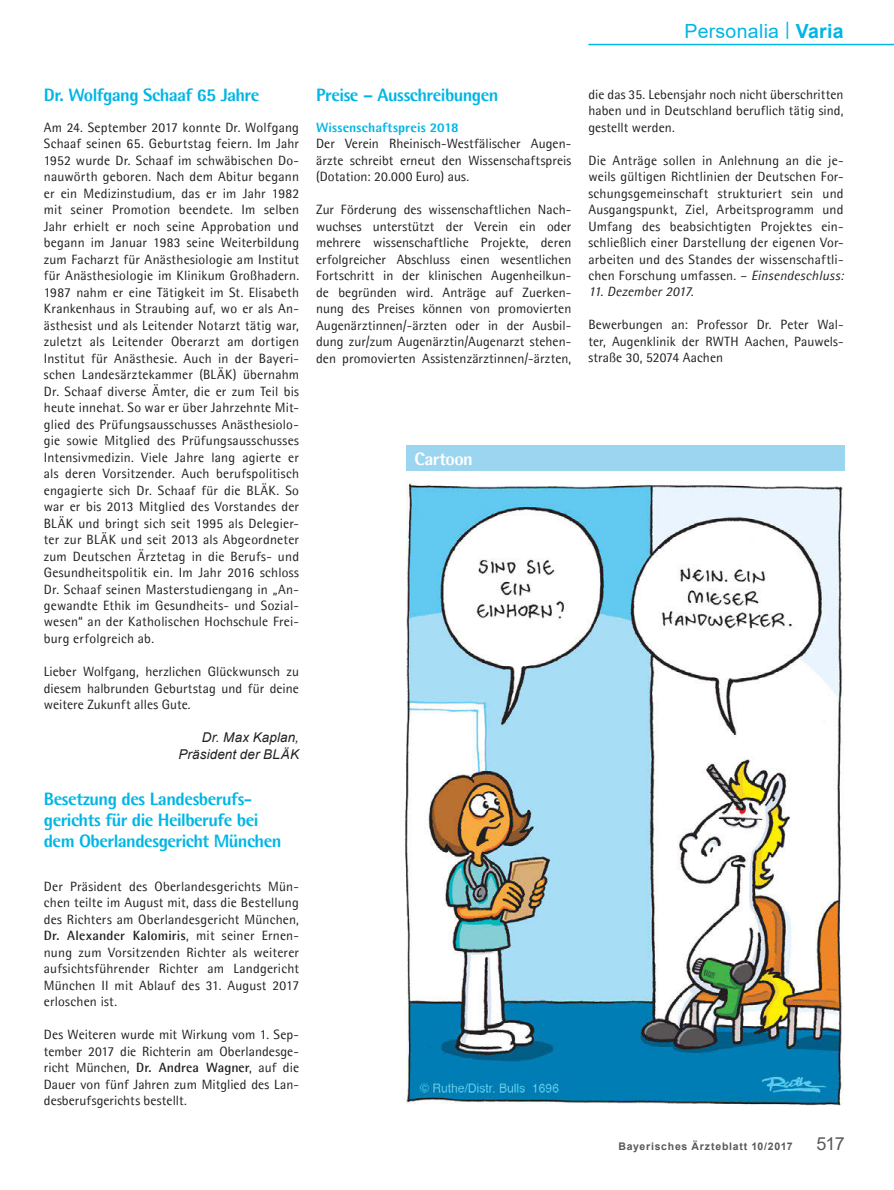
<style>
.page{position:relative;width:894px;height:1190px;background:#fff}
.page>*{position:absolute;margin:0;border:0;box-sizing:border-box;transform-origin:0 0}
.t1{font:19.5px "Arial";letter-spacing:.015em;color:#00b6e4}
.t2{font:800 18px/21px "Agfa Rotis Semisans";letter-spacing:-.03em;color:#00b6e4}
.t3{font:800 18px "Agfa Rotis Semisans";letter-spacing:-.025em;color:#fff}
.t4{font:18px "Arial";color:#58595b}
.t5{font:13.5px/16.5px "Agfa Rotis Semisans";letter-spacing:.01em;color:#231f20;text-align:justify}
.t6{font:italic 13.5px/16.5px "Arial";letter-spacing:.005em;color:#231f20;text-align:right}
.t7{font:800 13.5px "Agfa Rotis Semisans";letter-spacing:.01em;color:#00b6e4}
.t8{font:italic 13.5px "Agfa Rotis Semisans";letter-spacing:.01em;color:#231f20}
.t9{font:700 10.5px "Arial";letter-spacing:.07em;color:#58595b}
.s1{font-weight:700}
.s2{font-style:italic}
</style>
<div class="page">
<hr style="left:588px;top:44px;width:305px;height:1px;background:#00b6e4">
<img style="left:405px;top:483px;width:438px;height:622px">
<div style="left:406px;top:446px;width:438px;height:25px;background:#9bd5ef"></div>
<h1 class="t1" style="left:684px;top:20px;width:161px">Personalia <sup>|</sup> <span class="s1">Varia</span></h1>
<h2 class="t2" style="left:44px;top:84px;width:217px">Dr. Wolfgang Schaaf 65 Jahre</h2>
<p class="t5" style="left:44px;top:119px;width:257px">Am 24. September 2017 konnte Dr. Wolfgang Schaaf seinen 65. Geburtstag feiern. Im Jahr 1952 wurde Dr. Schaaf im schwäbischen Do&shy;nauwörth geboren. Nach dem Abitur begann er ein Medizinstudium, das er im Jahr 1982 mit seiner Promotion beendete. Im selben Jahr erhielt er noch seine Approbation und begann im Januar 1983 seine Weiterbildung zum Facharzt für Anästhesiologie am Institut für Anästhesiologie im Klinikum Großhadern.<br>1987 nahm er eine Tätigkeit im St. Elisabeth Krankenhaus in Straubing auf, wo er als An&shy;ästhesist und als Leitender Notarzt tätig war, zuletzt als Leitender Oberarzt am dortigen Institut für Anästhesie. Auch in der Bayeri&shy;schen Landesärztekammer (BLÄK) übernahm Dr. Schaaf diverse Ämter, die er zum Teil bis heute innehat. So war er über Jahrzehnte Mit&shy;glied des Prüfungsausschusses Anästhesiolo&shy;gie sowie Mitglied des Prüfungsausschusses Intensivmedizin. Viele Jahre lang agierte er als deren Vorsitzender. Auch berufspolitisch engagierte sich Dr. Schaaf für die BLÄK. So war er bis 2013 Mitglied des Vorstandes der BLÄK und bringt sich seit 1995 als Delegier&shy;ter zur BLÄK und seit 2013 als Abgeordneter zum Deutschen Ärztetag in die Berufs- und Gesundheitspolitik ein. Im Jahr 2016 schloss Dr. Schaaf seinen Masterstudiengang in „An&shy;gewandte Ethik im Gesundheits- und Sozial&shy;wesen“ an der Katholischen Hochschule Frei&shy;burg erfolgreich ab.</p>
<p class="t5" style="left:44px;top:663px;width:257px">Lieber Wolfgang, herzlichen Glückwunsch zu diesem halbrunden Geburtstag und für deine weitere Zukunft alles Gute.</p>
<p class="t6" style="left:178px;top:729px;width:122px">Dr. Max Kaplan,<br>Präsident der BLÄK</p>
<h2 class="t2" style="left:44px;top:788px;width:239px">Besetzung des Landesberufs&shy;gerichts für die Heilberufe bei dem Oberlandesgericht München</h2>
<p class="t5" style="left:44px;top:878px;width:257px">Der Präsident des Oberlandesgerichts Mün&shy;chen teilte im August mit, dass die Bestellung des Richters am Oberlandesgericht München, <span class="s1">Dr. Alexander Kalomiris</span>, mit seiner Ernen&shy;nung zum Vorsitzenden Richter als weiterer aufsichtsführender Richter am Landgericht München II mit Ablauf des 31. August 2017 erloschen ist.</p>
<p class="t5" style="left:44px;top:1026px;width:257px">Des Weiteren wurde mit Wirkung vom 1. Sep&shy;tember 2017 die Richterin am Oberlandesge&shy;richt München, <span class="s1">Dr. Andrea Wagner</span>, auf die Dauer von fünf Jahren zum Mitglied des Lan&shy;desberufsgerichts bestellt.</p>
<h2 class="t2" style="left:316px;top:84px;width:184px">Preise – Ausschreibungen</h2>
<p class="t7" style="left:316px;top:118px;width:144px">Wissenschaftspreis 2018</p>
<p class="t5" style="left:316px;top:135px;width:257px">Der Verein Rheinisch-Westfälischer Augen&shy;ärzte schreibt erneut den Wissenschaftspreis (Dotation: 20.000 Euro) aus.</p>
<p class="t5" style="left:316px;top:201px;width:257px">Zur Förderung des wissenschaftlichen Nach&shy;wuchses unterstützt der Verein ein oder mehrere wissenschaftliche Projekte, deren erfolgreicher Abschluss einen wesentlichen Fortschritt in der klinischen Augenheilkun&shy;de begründen wird. Anträge auf Zuerken&shy;nung des Preises können von promovierten Augenärztinnen/-ärzten oder in der Ausbil&shy;dung zur/zum Augenärztin/Augenarzt stehen&shy;den promovierten Assistenzärztinnen/-ärzten,</p>
<h2 class="t3" style="left:414px;top:447px;width:60px">Cartoon</h2>
<p class="t5" style="left:588px;top:86px;width:257px">die das 35. Lebensjahr noch nicht überschritten haben und in Deutschland beruflich tätig sind, gestellt werden.</p>
<p class="t5" style="left:588px;top:152px;width:257px">Die Anträge sollen in Anlehnung an die je&shy;weils gültigen Richtlinien der Deutschen For&shy;schungsgemeinschaft strukturiert sein und Ausgangspunkt, Ziel, Arbeitsprogramm und Umfang des beabsichtigten Projektes ein&shy;schließlich einer Darstellung der eigenen Vor&shy;arbeiten und des Standes der wissenschaftli&shy;chen Forschung umfassen. – <span class="s2">Einsendeschluss:</span></p>
<p class="t8" style="left:588px;top:284px;width:107px">11. Dezember 2017.</p>
<p class="t5" style="left:588px;top:317px;width:257px">Bewerbungen an: Professor Dr. Peter Wal&shy;ter, Augenklinik der RWTH Aachen, Pauwels&shy;straße 30, 52074 Aachen</p>
<p class="t9" style="left:618px;top:1140px;width:176px">Bayerisches Ärzteblatt 10/2017</p>
<h2 class="t4" style="left:816px;top:1133px;width:30px">517</h2>
</div>
